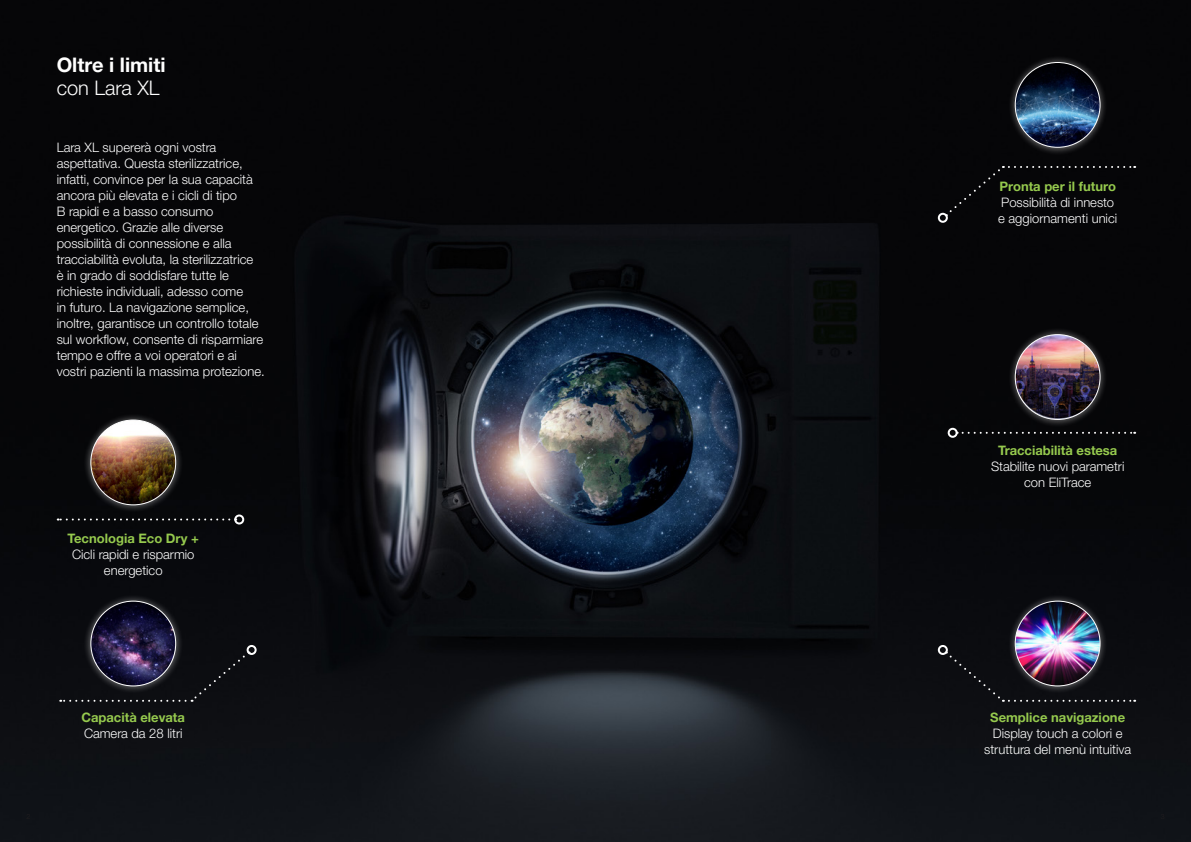
<style>
.page{position:relative;width:1191px;height:842px;background:#fff}
.page>*{position:absolute;margin:0;border:0;box-sizing:border-box;transform-origin:0 0}
.t1{font:700 20px "Helvetica Neue World 75";color:#fff}
.t2{font:20px "Helvetica Neue World 45 Lt";color:#fff}
.t3{font:13px/16px "Helvetica Neue World 45 Lt";color:#fff;text-align:center}
.t4{font:700 13px "Helvetica Neue World 75";color:#96ca4e}
</style>
<div class="page">
<img style="left:0;top:0;width:1191px;height:842px">
<div style="left:83px;top:412px;width:101px;height:101px;background:#fff;opacity:.5"></div>
<img style="left:91px;top:420px;width:85px;height:85px;border-radius:42px">
<div style="left:83px;top:593px;width:101px;height:101px;background:#fff;opacity:.5"></div>
<img style="left:91px;top:601px;width:85px;height:85px;border-radius:42px">
<div style="left:1007px;top:327px;width:101px;height:100px;background:#fff;opacity:.5"></div>
<img style="left:1015px;top:335px;width:85px;height:84px;border-radius:42px">
<div style="left:1007px;top:593px;width:101px;height:101px;background:#fff;opacity:.5"></div>
<img style="left:1015px;top:601px;width:85px;height:85px;border-radius:42px">
<div style="left:1007px;top:55px;width:101px;height:100px;background:#fff;opacity:.5"></div>
<img style="left:1015px;top:62px;width:85px;height:85px;border-radius:42px">
<div style="left:946px;top:166px;width:189px;height:50px;background:#060608"></div>
<div style="left:937px;top:213px;width:10px;height:10px;border:2px solid #fff;border-radius:50%"></div>
<img style="left:946px;top:651px;width:189px;height:51px">
<div style="left:937px;top:645px;width:10px;height:10px;border:2px solid #fff;border-radius:50%"></div>
<svg style="left:957px;top:432px;width:178px;height:2px"></svg>
<div style="left:947px;top:428px;width:10px;height:10px;border:2px solid #fff;border-radius:50%"></div>
<svg style="left:58px;top:518px;width:171px;height:2px"></svg>
<div style="left:234px;top:514px;width:10px;height:10px;border:2px solid #fff;border-radius:50%"></div>
<svg style="left:60px;top:651px;width:189px;height:51px;background:#1c1a27"></svg>
<div style="left:247px;top:645px;width:10px;height:10px;border:2px solid #fff;border-radius:50%"></div>
<h1 class="t1" style="left:57px;top:53px;width:110px">Oltre i limiti</h1>
<h1 class="t2" style="left:57px;top:76px;width:104px">con Lara XL</h1>
<p class="t3" style="left:57px;top:139px;width:210px;text-align:left">Lara XL supererà ogni vostra aspettativa. Questa sterilizzatrice, infatti, convince per la sua capacità ancora più elevata e i cicli di tipo<br>B rapidi e a basso consumo energetico. Grazie alle diverse possibilità di connessione e alla tracciabilità evoluta, la sterilizzatrice<br>è in grado di soddisfare tutte le richieste individuali, adesso come<br>in futuro. La navigazione semplice, inoltre, garantisce un controllo totale sul workflow, consente di risparmiare tempo e offre a voi operatori e ai vostri pazienti la massima protezione.</p>
<p class="t4" style="left:68px;top:531px;width:133px">Tecnologia Eco Dry +</p>
<p class="t3" style="left:72px;top:546px;width:124px">Cicli rapidi e risparmio energetico</p>
<p class="t4" style="left:82px;top:709px;width:105px">Capacità elevata</p>
<p class="t3" style="left:84px;top:725px;width:100px">Camera da 28 litri</p>
<p class="t4" style="left:999px;top:179px;width:118px">Pronta per il futuro</p>
<p class="t3" style="left:998px;top:195px;width:120px;text-align:left">Possibilità di innesto e aggiornamenti unici</p>
<p class="t4" style="left:998px;top:443px;width:121px">Tracciabilità estesa</p>
<p class="t3" style="left:991px;top:459px;width:135px">Stabilite nuovi parametri con EliTrace</p>
<p class="t4" style="left:990px;top:709px;width:136px">Semplice navigazione</p>
<p class="t3" style="left:984px;top:725px;width:149px">Display touch a colori e struttura del menù intuitiva</p>
</div>
